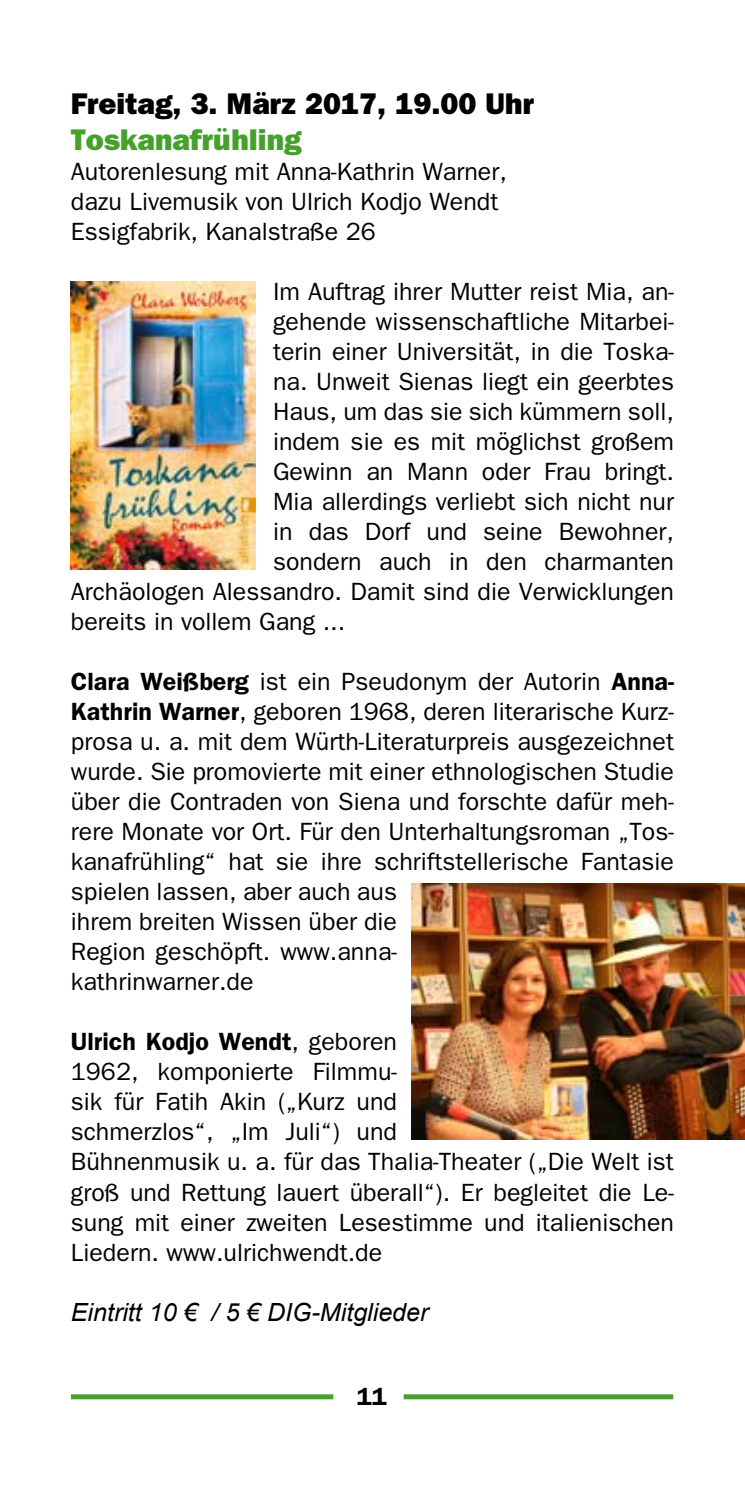
<style>
.page{position:relative;width:745px;height:1489px;background:#fff}
.page>*{position:absolute;margin:0;border:0;box-sizing:border-box;transform-origin:0 0}
.t1{font:800 30px "Franklin Gothic";color:#000}
.t2{font:800 30px "Franklin Gothic";color:#45a12b}
.t3{font:25px/30px "Franklin Gothic";color:#000}
.t4{font:italic 25px "Arial";color:#000}
.t5{font:600 25px "Franklin Gothic";color:#000}
.s1{font-weight:600}
</style>
<div class="page">
<div style="left:71px;top:1394px;width:262px;height:5px;background:#45a12b"></div>
<div style="left:403px;top:1394px;width:270px;height:5px;background:#45a12b"></div>
<img style="left:71px;top:281px;width:184px;height:288px">
<img style="left:411px;top:883px;width:333px;height:256px">
<p class="t1" style="left:71px;top:86px;width:464px">Freitag, 3. März 2017, 19.00 Uhr</p>
<p class="t2" style="left:71px;top:122px;width:232px">Toskanafrühling</p>
<p class="t3" style="left:71px;top:156px;width:437px">Autorenlesung mit Anna-Kathrin Warner, dazu Livemusik von Ulrich Kodjo Wendt<br>Essigfabrik, Kanalstraße 26</p>
<p class="t3" style="left:273px;top:276px;width:402px">Im Auftrag ihrer Mutter reist Mia, an-</p>
<p class="t3" style="left:273px;top:306px;width:402px">gehende wissenschaftliche Mitarbei-</p>
<p class="t3" style="left:273px;top:336px;width:402px">terin einer Universität, in die Toska-</p>
<p class="t3" style="left:273px;top:366px;width:402px">na. Unweit Sienas liegt ein geerbtes</p>
<p class="t3" style="left:273px;top:396px;width:402px">Haus, um das sie sich kümmern soll,</p>
<p class="t3" style="left:273px;top:426px;width:402px">indem sie es mit möglichst großem</p>
<p class="t3" style="left:273px;top:456px;width:402px">Gewinn an Mann oder Frau bringt.</p>
<p class="t3" style="left:273px;top:486px;width:402px">Mia allerdings verliebt sich nicht nur</p>
<p class="t3" style="left:273px;top:516px;width:402px">in das Dorf und seine Bewohner,</p>
<p class="t3" style="left:273px;top:546px;width:402px">sondern auch in den charmanten</p>
<p class="t3" style="left:71px;top:576px;width:604px">Archäologen Alessandro. Damit sind die Verwicklungen</p>
<p class="t3" style="left:71px;top:606px;width:276px">bereits in vollem Gang ...</p>
<p class="t3" style="left:71px;top:666px;width:604px"><span class="s1">Clara Weißberg</span> ist ein Pseudonym der Autorin <span class="s1">Anna-Kathrin Warner</span>, geboren 1968, deren literarische Kurz&shy;prosa u. a. mit dem Würth-Literaturpreis ausgezeichnet wurde. Sie promovierte mit einer ethnologischen Studie über die Contraden von Siena und forschte dafür meh&shy;rere Monate vor Ort. Für den Unterhaltungsroman „Tos&shy;kanafrühling“ hat sie ihre schriftstellerische Fantasie spielen lassen, aber auch aus<br>ihrem breiten Wissen über die<br>Region geschöpft. www.anna-<br>kathrinwarner.de</p>
<p class="t3" style="left:71px;top:1026px;width:604px"><span class="s1">Ulrich Kodjo Wendt</span>, geboren<br>1962, komponierte Filmmu-<br>sik für Fatih Akin („Kurz und<br>schmerzlos“, „Im Juli“) und<br>Bühnenmusik u. a. für das Thalia-Theater („Die Welt ist groß und Rettung lauert überall“). Er begleitet die Le&shy;sung mit einer zweiten Lesestimme und italienischen Liedern. www.ulrichwendt.de</p>
<p class="t4" style="left:71px;top:1295px;width:359px">Eintritt 10 € / 5 € DIG-Mitglieder</p>
<p class="t5" style="left:356px;top:1381px;width:31px">11</p>
</div>
